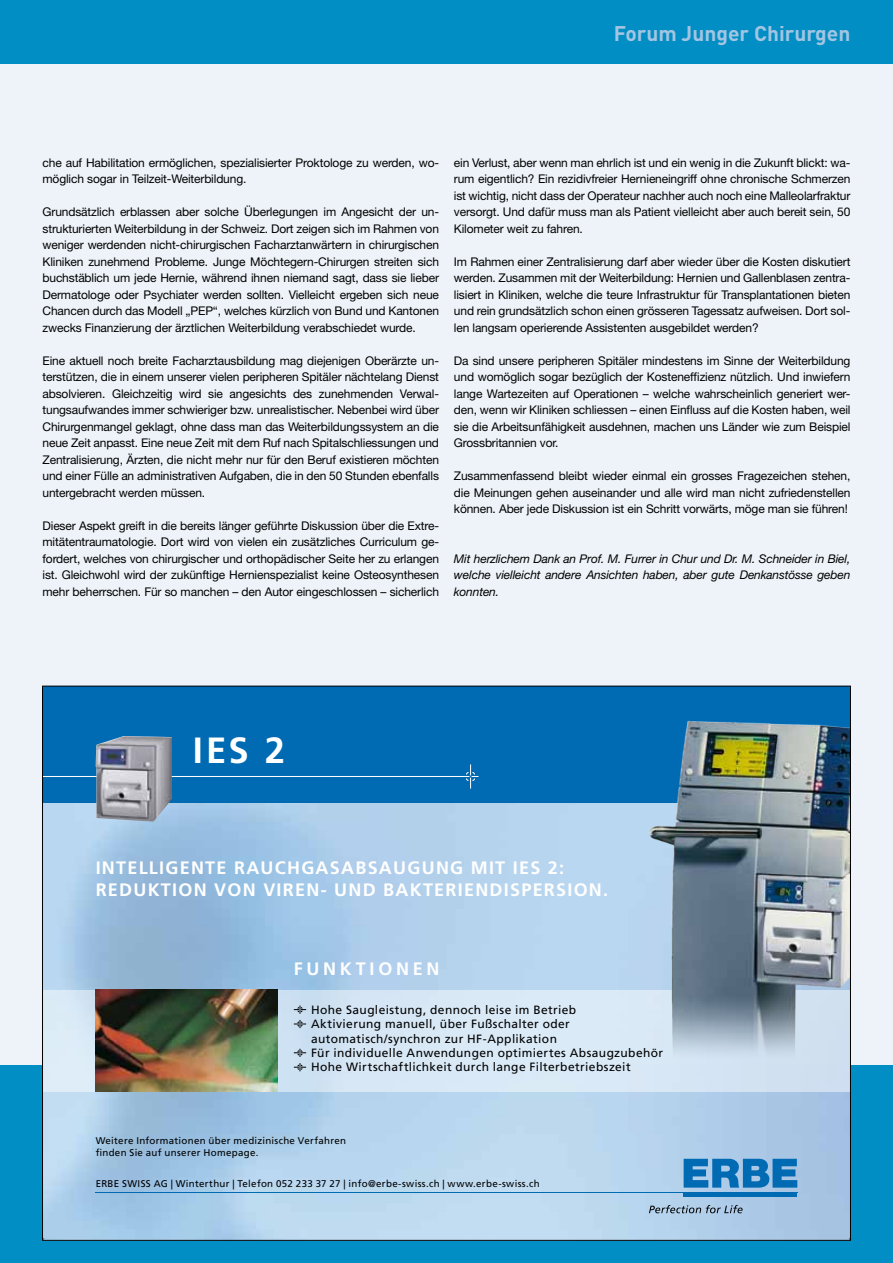
<style>
.page{position:relative;width:893px;height:1263px;background:#eef3f9}
.page>*{position:absolute;margin:0;border:0;box-sizing:border-box;transform-origin:0 0}
.t1{font:700 36.45px "Frutiger LT Com";color:#fff}
.t2{font:700 21px "DIN";color:#a4c5e1}
.t3{font:700 18px/21.6px "Frutiger LT Com";letter-spacing:.07em;color:#fff}
.t4{font:700 18px "Frutiger LT Com";letter-spacing:.205em;color:#fff}
.t5{font:12px/16.5px "Helvetica Neue";letter-spacing:-.01em;color:#000;text-align:justify}
.t6{font:12px/14.4px "Frutiger LT Com";letter-spacing:.03em;color:#000}
.t7{font:italic 12px/16.5px "Helvetica Neue";letter-spacing:-.01em;color:#000;text-align:justify}
.t8{font:9.75px/11.7px "Frutiger LT Com";letter-spacing:.03em;color:#000}
</style>
<div class="page">
<div style="left:0;top:1065px;width:893px;height:198px;background:#008ec4"></div>
<div style="left:0;top:0;width:893px;height:64px;background:#008ec4"></div>
<img style="left:44px;top:803px;width:805px;height:436px">
<hr style="left:684px;top:1192px;width:113px;height:4px;background:#006ab3">
<hr style="left:224px;top:1192px;width:573px;height:1px;background:#006ab3">
<svg style="left:649px;top:1205px;width:94px;height:8px"></svg>
<svg style="left:684px;top:1159px;width:113px;height:28px;background:#2e83c0"></svg>
<hr style="left:96px;top:1192px;width:128px;height:1px;background:#006ab3">
<div style="left:43px;top:686px;width:807px;height:117px;background:#006ab3"></div>
<svg style="left:44px;top:764px;width:435px;height:25px"></svg>
<div style="left:43px;top:990px;width:807px;height:102px;background:linear-gradient(to bottom,#d5e5f3,#d7e8f4)"></div>
<svg style="left:293px;top:1005px;width:14px;height:23px"></svg>
<svg style="left:293px;top:1048px;width:14px;height:9px"></svg>
<svg style="left:293px;top:1063px;width:14px;height:9px"></svg>
<img style="left:96px;top:736px;width:76px;height:85px">
<img style="left:632px;top:720px;width:217px;height:431px">
<img style="left:96px;top:990px;width:181px;height:102px">
<h2 class="t2" style="left:614px;top:20px;width:238px">Forum Junger Chirurgen</h2>
<p class="t5" style="left:43px;top:154px;width:398px">che auf Habilitation ermöglichen, spezialisierter Proktologe zu werden, wo&shy;möglich sogar in Teilzeit-Weiterbildung.</p>
<p class="t5" style="left:43px;top:204px;width:398px">Grundsätzlich erblassen aber solche Überlegungen im Angesicht der un&shy;strukturierten Weiterbildung in der Schweiz. Dort zeigen sich im Rahmen von weniger werdenden nicht-chirurgischen Facharztanwärtern in chirurgischen Kliniken zunehmend Probleme. Junge Möchtegern-Chirurgen streiten sich buchstäblich um jede Hernie, während ihnen niemand sagt, dass sie lieber Dermatologe oder Psychiater werden sollten. Vielleicht ergeben sich neue Chancen durch das Modell „PEP“, welches kürzlich von Bund und Kantonen zwecks Finanzierung der ärztlichen Weiterbildung verabschiedet wurde.</p>
<p class="t5" style="left:43px;top:352px;width:398px">Eine aktuell noch breite Facharztausbildung mag diejenigen Oberärzte un&shy;terstützen, die in einem unserer vielen peripheren Spitäler nächtelang Dienst absolvieren. Gleichzeitig wird sie angesichts des zunehmenden Verwal&shy;tungsaufwandes immer schwieriger bzw. unrealistischer. Nebenbei wird über Chirurgenmangel geklagt, ohne dass man das Weiterbildungssystem an die neue Zeit anpasst. Eine neue Zeit mit dem Ruf nach Spitalschliessungen und Zentralisierung, Ärzten, die nicht mehr nur für den Beruf existieren möchten und einer Fülle an administrativen Aufgaben, die in den 50 Stunden ebenfalls untergebracht werden müssen.</p>
<p class="t5" style="left:43px;top:517px;width:398px">Dieser Aspekt greift in die bereits länger geführte Diskussion über die Extre&shy;mitätentraumatologie. Dort wird von vielen ein zusätzliches Curriculum ge&shy;fordert, welches von chirurgischer und orthopädischer Seite her zu erlangen ist. Gleichwohl wird der zukünftige Hernienspezialist keine Osteosynthesen mehr beherrschen. Für so manchen – den Autor eingeschlossen – sicherlich</p>
<p class="t5" style="left:454px;top:154px;width:398px">ein Verlust, aber wenn man ehrlich ist und ein wenig in die Zukunft blickt: wa&shy;rum eigentlich? Ein rezidivfreier Hernieneingriff ohne chronische Schmerzen ist wichtig, nicht dass der Operateur nachher auch noch eine Malleolarfraktur versorgt. Und dafür muss man als Patient vielleicht aber auch bereit sein, 50<br>Kilometer weit zu fahren.</p>
<p class="t5" style="left:454px;top:253px;width:398px">Im Rahmen einer Zentralisierung darf aber wieder über die Kosten diskutiert werden. Zusammen mit der Weiterbildung: Hernien und Gallenblasen zentra&shy;lisiert in Kliniken, welche die teure Infrastruktur für Transplantationen bieten und rein grundsätzlich schon einen grösseren Tagessatz aufweisen. Dort sol&shy;len langsam operierende Assistenten ausgebildet werden?</p>
<p class="t5" style="left:454px;top:352px;width:398px">Da sind unsere peripheren Spitäler mindestens im Sinne der Weiterbildung und womöglich sogar bezüglich der Kosteneffizienz nützlich. Und inwiefern lange Wartezeiten auf Operationen – welche wahrscheinlich generiert wer&shy;den, wenn wir Kliniken schliessen – einen Einfluss auf die Kosten haben, weil sie die Arbeitsunfähigkeit ausdehnen, machen uns Länder wie zum Beispiel Grossbritannien vor.</p>
<p class="t5" style="left:454px;top:468px;width:398px">Zusammenfassend bleibt wieder einmal ein grosses Fragezeichen stehen, die Meinungen gehen auseinander und alle wird man nicht zufriedenstellen können. Aber jede Diskussion ist ein Schritt vorwärts, möge man sie führen!</p>
<p class="t7" style="left:454px;top:550px;width:398px">Mit herzlichem Dank an Prof. M. Furrer in Chur und Dr. M. Schneider in Biel, welche vielleicht andere Ansichten haben, aber gute Denkanstösse geben konnten.</p>
<h1 class="t1" style="left:193px;top:729px;width:94px">IES 2</h1>
<h3 class="t3" style="left:96px;top:857px;width:514px">INTELLIGENTE RAUCHGASABSAUGUNG MIT IES 2:<br>REDUKTION VON VIREN- UND BAKTERIENDISPERSION.</h3>
<h3 class="t4" style="left:294px;top:958px;width:147px">FUNKTIONEN</h3>
<p class="t6" style="left:311px;top:1002px;width:354px">Hohe Saugleistung, dennoch leise im Betrieb<br>Aktivierung manuell, über Fußschalter oder automatisch/synchron zur HF-Applikation<br>Für individuelle Anwendungen optimiertes Absaugzubehör Hohe Wirtschaftlichkeit durch lange Filterbetriebszeit</p>
<p class="t8" style="left:96px;top:1135px;width:252px">Weitere Informationen über medizinische Verfahren finden Sie auf unserer Homepage.</p>
<p class="t8" style="left:96px;top:1178px;width:445px">ERBE SWISS AG | Winterthur | Telefon 052 233 37 27 | info@erbe-swiss.ch | www.erbe-swiss.ch</p>
</div>
